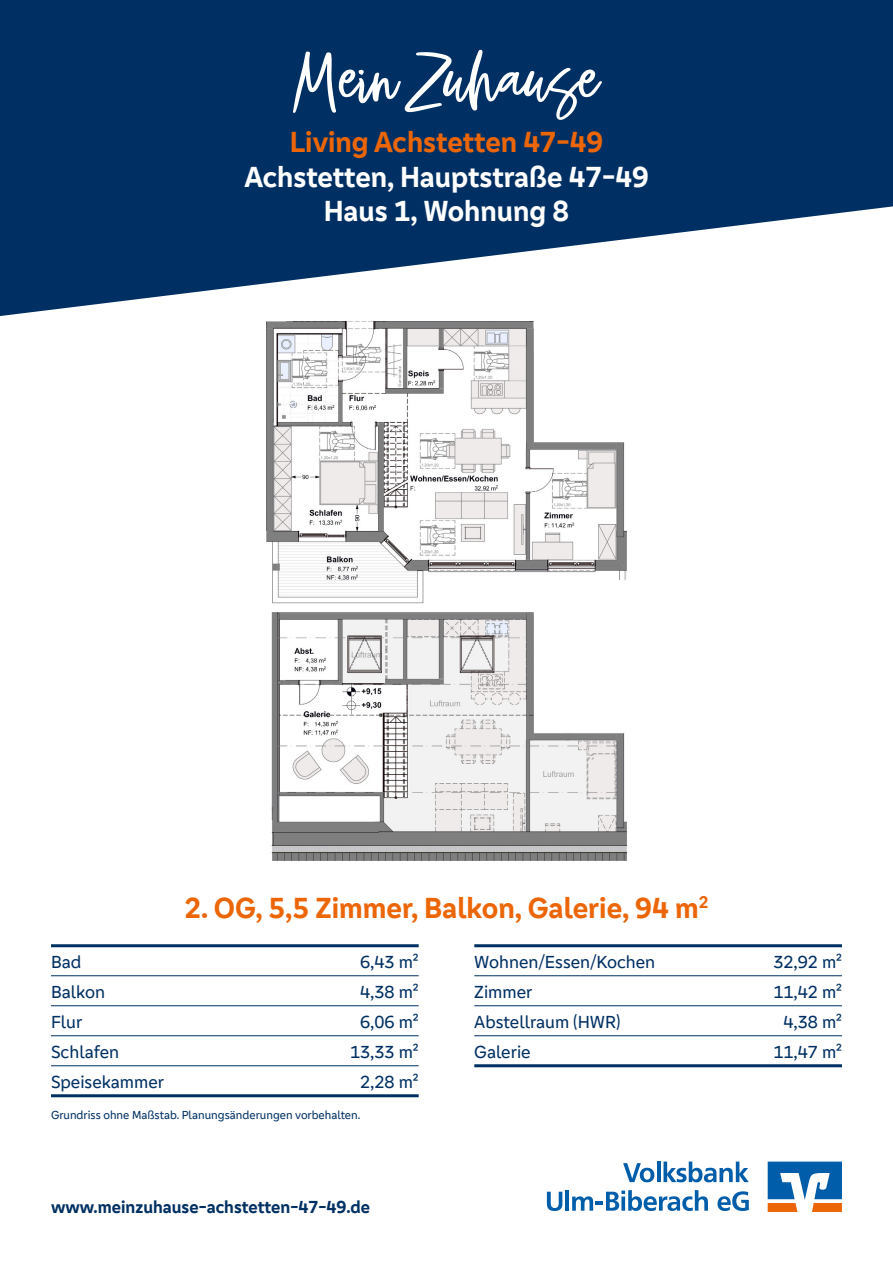
<style>
.page{position:relative;width:893px;height:1263px;background:#fff}
.page>*{position:absolute;margin:0;border:0;box-sizing:border-box;transform-origin:0 0}
.t1{font:96.45px "Sugar Melon";color:#fff}
.t2{font:700 30px "Genos GFG";color:#ec6608}
.t3{font:700 30px/34.5px "Genos GFG";color:#fff;text-align:center}
.t4{font:18px/30px "Genos GFG";color:#003063}
.t5{font:700 18px "Genos GFG";color:#003063}
.t6{font:12px "Genos GFG";color:#003063}
</style>
<div class="page">
<svg style="left:768px;top:1161px;width:74px;height:51px"></svg>
<svg style="left:623px;top:1163px;width:31px;height:19px"></svg>
<hr style="left:657px;top:1161px;width:3px;height:21px;background:#005da9">
<svg style="left:663px;top:1161px;width:86px;height:21px"></svg>
<svg style="left:547px;top:1192px;width:15px;height:19px"></svg>
<hr style="left:565px;top:1190px;width:4px;height:21px;background:#005da9">
<svg style="left:572px;top:1190px;width:136px;height:21px"></svg>
<svg style="left:717px;top:1191px;width:32px;height:20px"></svg>
<img style="left:266px;top:321px;width:361px;height:539px">
<hr style="left:51px;top:944px;width:368px;height:3px;background:#003063">
<hr style="left:51px;top:975px;width:368px;height:1px;background:#003063">
<hr style="left:51px;top:1005px;width:368px;height:1px;background:#003063">
<hr style="left:51px;top:1035px;width:368px;height:1px;background:#003063">
<hr style="left:51px;top:1065px;width:368px;height:1px;background:#003063">
<hr style="left:51px;top:1094px;width:368px;height:3px;background:#003063">
<hr style="left:474px;top:944px;width:368px;height:3px;background:#003063">
<hr style="left:474px;top:975px;width:368px;height:1px;background:#003063">
<hr style="left:474px;top:1005px;width:368px;height:1px;background:#003063">
<hr style="left:474px;top:1035px;width:368px;height:1px;background:#003063">
<hr style="left:474px;top:1064px;width:368px;height:3px;background:#003063">
<svg style="left:0;top:0;width:893px;height:316px;fill:#003063"></svg>
<h1 class="t1" style="left:293px;top:38px;width:308px">Mein Zuhause</h1>
<h2 class="t2" style="left:290px;top:124px;width:315px">Living Achstetten 47-49</h2>
<h2 class="t3" style="left:244px;top:159px;width:406px">Achstetten, Hauptstraße 47-49<br>Haus 1, Wohnung 8</h2>
<h2 class="t2" style="left:184px;top:890px;width:525px">2. OG, 5,5 Zimmer, Balkon, Galerie, 94 m<sup>2</sup></h2>
<p class="t4" style="left:51px;top:947px;width:115px">Bad<br>Balkon<br>Flur<br>Schlafen<br>Speisekammer</p>
<p class="t4" style="left:350px;top:947px;width:70px;text-align:center">6,43 m²<br>4,38 m²<br>6,06 m²<br>13,33 m²<br>2,28 m²</p>
<p class="t4" style="left:474px;top:947px;width:182px">Wohnen/Essen/Kochen<br>Zimmer<br>Abstellraum (HWR)<br>Galerie</p>
<p class="t4" style="left:773px;top:947px;width:70px;text-align:center">32,92 m²<br>11,42 m²<br>4,38 m²<br>11,47 m²</p>
<p class="t6" style="left:51px;top:1107px;width:311px">Grundriss ohne Maßstab. Planungsänderungen vorbehalten.</p>
<p class="t5" style="left:51px;top:1196px;width:321px">www.meinzuhause-achstetten-47-49.de</p>
</div>
